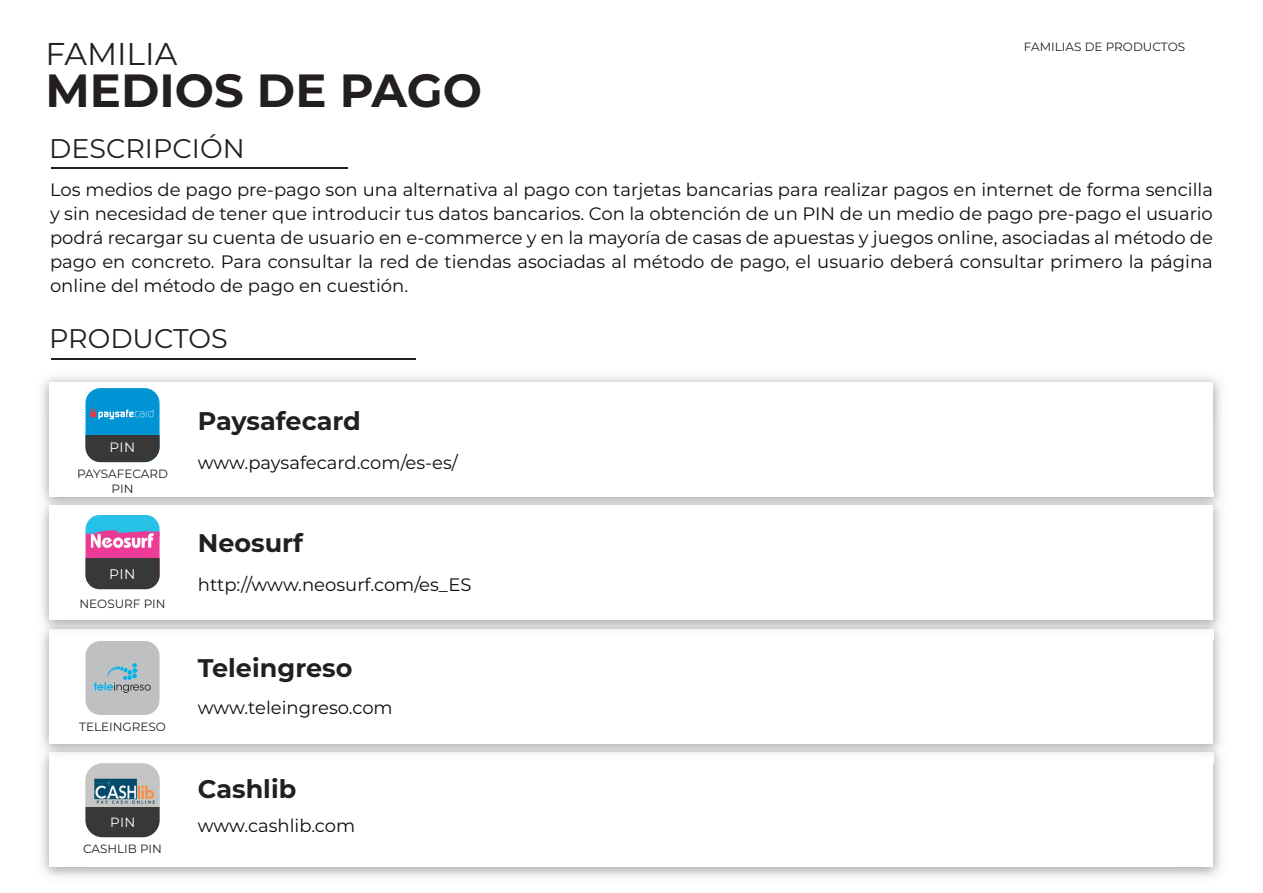
<style>
.page{position:relative;width:1263px;height:893px;background:#fff}
.page>*{position:absolute;margin:0;border:0;box-sizing:border-box;transform-origin:0 0}
.t1{font:700 46.5px "Montserrat";color:#231f20}
.t2{font:31.5px "Montserrat";color:#231f20}
.t3{font:27px "Montserrat";color:#231f20}
.t4{font:700 25.5px "Montserrat";color:#231f20}
.t5{font:18px/24px "Montserrat";color:#0a0d11;text-align:justify}
.t6{font:13.95px "Montserrat";color:#fff}
.t7{font:13.65px "Montserrat";color:#fff}
.t8{font:13.35px "Montserrat";color:#fff}
.t9{font:12px/14.4px "Montserrat";color:#231f20;text-align:center}
</style>
<div class="page">
<hr style="left:52px;top:358px;width:364px;height:1px;background:#231f20">
<hr style="left:51px;top:168px;width:297px;height:1px;background:#231f20">
<svg style="left:86px;top:388px;width:74px;height:74px;background:#267aa0"></svg>
<svg style="left:86px;top:518px;width:74px;height:13px"></svg>
<svg style="left:86px;top:531px;width:74px;height:27px"></svg>
<img style="left:91px;top:515px;width:63px;height:17px">
<img style="left:91px;top:532px;width:63px;height:26px">
<div style="left:86px;top:558px;width:74px;height:31px;background:#383839"></div>
<svg style="left:86px;top:641px;width:74px;height:74px;background:#b7bfc2"></svg>
<svg style="left:86px;top:763px;width:73px;height:12px"></svg>
<img style="left:86px;top:775px;width:74px;height:32px">
<div style="left:86px;top:807px;width:74px;height:30px;background:#383839"></div>
<h2 class="t2" style="left:46px;top:32px;width:133px">FAMILIA</h2>
<h1 class="t1" style="left:46px;top:57px;width:438px">MEDIOS DE PAGO</h1>
<h3 class="t3" style="left:49px;top:130px;width:197px">DESCRIPCIÓN</h3>
<p class="t9" style="left:1024px;top:39px;width:163px">FAMILIAS DE PRODUCTOS</p>
<p class="t5" style="left:50px;top:177px;width:1164px">Los medios de pago pre-pago son una alternativa al pago con tarjetas bancarias para realizar pagos en internet de forma sencilla y sin necesidad de tener que introducir tus datos bancarios. Con la obtención de un PIN de un medio de pago pre-pago el usuario podrá recargar su cuenta de usuario en e-commerce y en la mayoría de casas de apuestas y juegos online, asociadas al método de pago en concreto. Para consultar la red de tiendas asociadas al método de pago, el usuario deberá consultar primero la página online del método de pago en cuestión.</p>
<h3 class="t3" style="left:49px;top:320px;width:180px">PRODUCTOS</h3>
<p class="t7" style="left:109px;top:438px;width:27px">PIN</p>
<p class="t9" style="left:77px;top:466px;width:92px">PAYSAFECARD<br>PIN</p>
<p class="t6" style="left:109px;top:564px;width:28px">PIN</p>
<p class="t9" style="left:80px;top:596px;width:87px">NEOSURF PIN</p>
<p class="t9" style="left:79px;top:719px;width:88px">TELEINGRESO</p>
<p class="t8" style="left:110px;top:813px;width:27px">PIN</p>
<p class="t9" style="left:83px;top:841px;width:80px">CASHLIB PIN</p>
<h3 class="t4" style="left:198px;top:402px;width:165px">Paysafecard</h3>
<p class="t5" style="left:198px;top:450px;width:262px">www.paysafecard.com/es-es/</p>
<h3 class="t4" style="left:198px;top:525px;width:107px">Neosurf</h3>
<p class="t5" style="left:198px;top:572px;width:275px">http://www.neosurf.com/es_ES</p>
<h3 class="t4" style="left:198px;top:650px;width:156px">Teleingreso</h3>
<p class="t5" style="left:198px;top:695px;width:196px">www.teleingreso.com</p>
<h3 class="t4" style="left:198px;top:770px;width:100px">Cashlib</h3>
<p class="t5" style="left:198px;top:813px;width:159px">www.cashlib.com</p>
</div>
